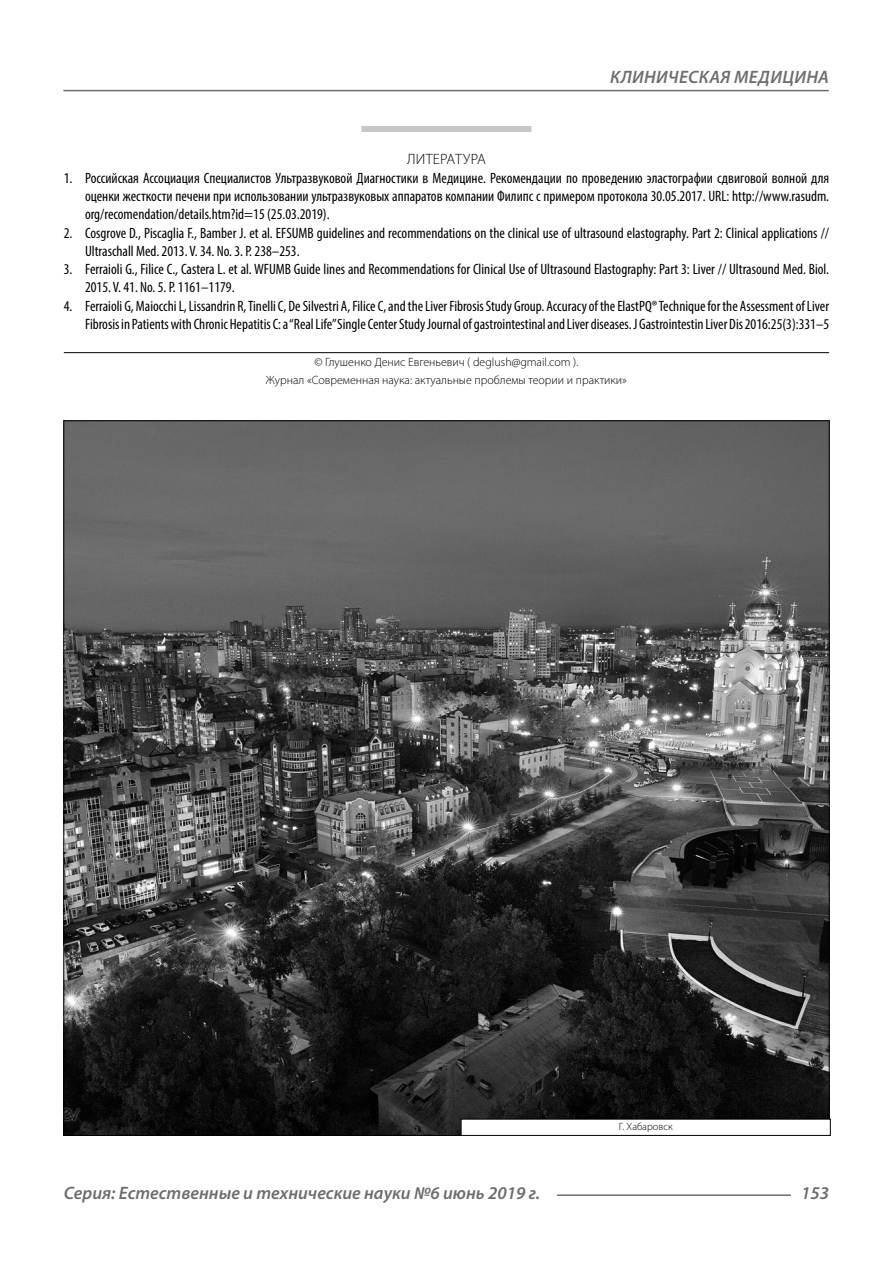
<style>
.page{position:relative;width:893px;height:1263px;background:#fff}
.page>*{position:absolute;margin:0;border:0;box-sizing:border-box;transform-origin:0 0}
.t1{font:italic 600 18px "Myriad Pro";color:#6e6e6e}
.t2{font:italic 600 18px "Myriad Pro";letter-spacing:.02em;color:#6e6e6e}
.t3{font:condensed 15px/18.3px "Myriad Pro";color:#000}
.Literature{font:300 15px "Myriad Pro";letter-spacing:.02em;color:#000}
.Copy{font:300 12px/18.3px "Myriad Pro";color:#000;text-align:center}
.Author-doc{font:300 10.5px "Myriad Pro";color:#000}
</style>
<div class="page">
<div style="left:361px;top:126px;width:170px;height:6px;background:#c7c7c7"></div>
<hr style="left:64px;top:352px;width:765px;height:1px;background:#000">
<img style="left:65px;top:422px;width:763px;height:712px">
<div style="left:461px;top:1119px;width:369px;height:16px;background:#fff"></div>
<div style="left:461px;top:1119px;width:370px;height:17px;border:1px solid #000"></div>
<hr style="left:557px;top:1194px;width:234px;height:2px;background:#6e6e6e">
<hr style="left:63px;top:90px;width:766px;height:1px;background:#6e6e6e">
<p class="t2" style="left:610px;top:66px;width:220px">КЛИНИЧЕСКАЯ МЕДИЦИНА</p>
<p class="Literature" style="left:407px;top:150px;width:80px">ЛИТЕРАТУРА</p>
<p class="t3" style="left:85px;top:168px;width:746px;text-align:justify;text-indent:-21px">1. Российская Ассоциация Специалистов Ультразвуковой Диагностики в Медицине. Рекомендации по проведению эластографии сдвиговой волной для оценки жесткости печени при использовании ультразвуковых аппаратов компании Филипс с примером протокола 30.05.2017. URL: http://www.rasudm. org/recomendation/details.htm?id=15 (25.03.2019).</p>
<p class="t3" style="left:85px;top:223px;width:746px;text-indent:-21px">2. Cosgrove D., Piscaglia F., Bamber J. et al. EFSUMB guidelines and recommendations on the clinical use of ultrasound elastography. Part 2: Clinical applications //<br>Ultraschall Med. 2013. V. 34. No. 3. P. 238–253.</p>
<p class="t3" style="left:85px;top:260px;width:746px;text-indent:-21px">3. Ferraioli G., Filice C., Castera L. et al. WFUMB Guide lines and Recommendations for Clinical Use of Ultrasound Elastography: Part 3: Liver // Ultrasound Med. Biol.<br>2015. V. 41. No. 5. P. 1161–1179.</p>
<p class="t3" style="left:64px;top:296px;width:767px;text-align:right">4. Ferraioli G, Maiocchi L, Lissandrin R, Tinelli C, De Silvestri A, Filice C, and the Liver Fibrosis Study Group. Accuracy of the ElastPQ® Technique for the Assessment of Liver<br>Fibrosis in Patients with Chronic Hepatitis C: a “Real Life” Single Center Study Journal of gastrointestinal and Liver diseases. J Gastrointestin Liver Dis 2016:25(3):331–5</p>
<p class="Copy" style="left:266px;top:352px;width:363px">© Глушенко Денис Евгеньевич ( deglush@gmail.com ).<br>Журнал «Современная наука: актуальные проблемы теории и практики»</p>
<p class="Author-doc" style="left:619px;top:1120px;width:55px">Г. Хабаровск</p>
<p class="t1" style="left:64px;top:1182px;width:478px">Серия: Естественные и технические науки №6 июнь 2019 г.</p>
<p class="t1" style="left:801px;top:1182px;width:30px">153</p>
</div>
